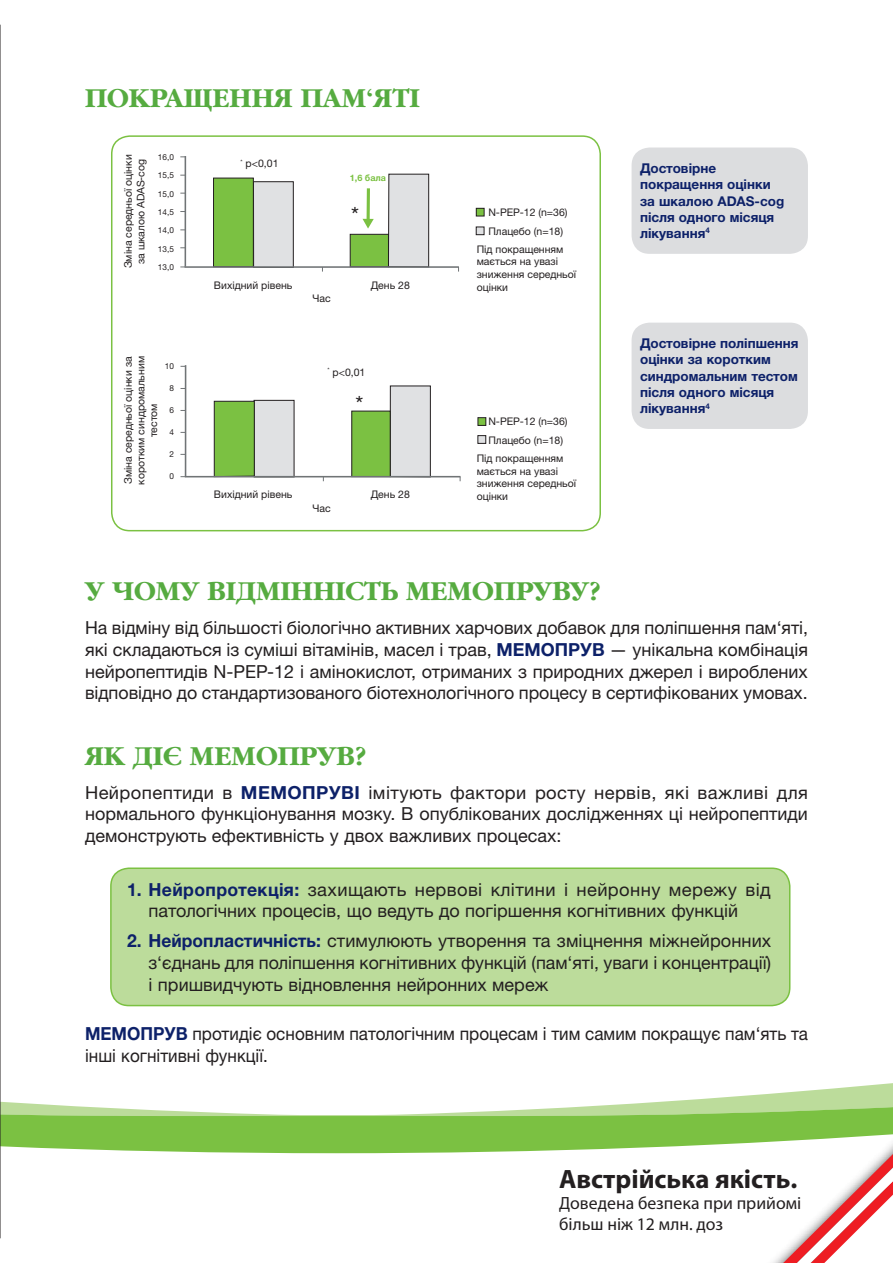
<style>
.page{position:relative;width:893px;height:1263px;background:#fff}
.page>*{position:absolute;margin:0;border:0;box-sizing:border-box;transform-origin:0 0}
.t1{font:700 28.5px "AG Saturday C";color:#56ab40}
.t2{font:700 26.55px "Myriad Pro";color:#231f20}
.t3{font:22.5px "Helvetica Neue LTW1 G";color:#231f20}
.t4{font:18px/21.6px "Helvetica Neue LTW1 G";color:#231f20;text-align:justify}
.t5{font:18px/21.6px "Helvetica Neue LTW1 G";color:#231f20;scale:.95 1}
.t6{font:17.7px/21.3px "Myriad Pro";color:#231f20}
.t7{font:700 13.5px/16.2px "Helvetica Neue LTCYR";color:#0d2169}
.t8{font:10.5px/12.6px "Helvetica Neue LTW1 G";color:#231f20}
.t9{font:700 9px "Helvetica Neue Cyr";color:#7bc142}
.t10{font:8.25px "Helvetica Neue LTW1 G";color:#231f20}
.s1{font-family:"Helvetica Neue LTCYR";font-weight:700;color:#0d2169}
</style>
<div class="page">
<svg style="left:110px;top:982px;width:681px;height:25px"></svg>
<svg style="left:1px;top:1083px;width:892px;height:70px"></svg>
<div style="left:390px;top:386px;width:40px;height:91px;background:#e0e1e3"></div>
<div style="left:390px;top:386px;width:41px;height:91px;border:1px solid #231f20"></div>
<div style="left:352px;top:411px;width:38px;height:66px;background:#7bc142"></div>
<div style="left:254px;top:400px;width:40px;height:77px;background:#e0e1e3"></div>
<svg style="left:214px;top:401px;width:41px;height:75px;background:#76b740"></svg>
<hr style="left:185px;top:365px;width:1px;height:111px;background:#707476">
<hr style="left:185px;top:476px;width:275px;height:1px;background:#707476">
<div style="left:478px;top:418px;width:8px;height:7px;background:#7bc142"></div>
<div style="left:478px;top:417px;width:8px;height:9px;border:1px solid #231f20"></div>
<div style="left:478px;top:436px;width:8px;height:7px;background:#e0e1e3"></div>
<div style="left:478px;top:435px;width:8px;height:9px;border:1px solid #231f20"></div>
<div style="left:388px;top:174px;width:41px;height:93px;background:#e0e1e3"></div>
<div style="left:388px;top:174px;width:41px;height:93px;border:1px solid #231f20"></div>
<div style="left:350px;top:234px;width:39px;height:33px;background:#7bc142;border:1px solid #231f20"></div>
<div style="left:253px;top:182px;width:40px;height:85px;background:#e0e1e3"></div>
<div style="left:213px;top:178px;width:41px;height:89px;background:#7bc142;border:1px solid #231f20"></div>
<hr style="left:185px;top:156px;width:1px;height:111px;background:#707476">
<hr style="left:185px;top:266px;width:274px;height:2px;background:#707476">
<div style="left:476px;top:208px;width:8px;height:8px;background:#7bc142"></div>
<div style="left:476px;top:208px;width:8px;height:8px;border:1px solid #231f20"></div>
<div style="left:476px;top:227px;width:8px;height:8px;background:#e0e1e3"></div>
<div style="left:476px;top:227px;width:8px;height:8px;border:1px solid #231f20"></div>
<hr style="left:367px;top:188px;width:3px;height:32px;background:#7bc142">
<svg style="left:362px;top:219px;width:12px;height:10px"></svg>
<div style="left:632px;top:148px;width:176px;height:106px;background:#dcdddf;border-radius:18px"></div>
<div style="left:632px;top:323px;width:176px;height:106px;background:#dcdddf;border-radius:18px"></div>
<div style="left:111px;top:135px;width:490px;height:396px;border:2px solid #7bc142;border-radius:18px"></div>
<div style="left:111px;top:868px;width:679px;height:137px;background:#bcdc9b;border-radius:18px"></div>
<div style="left:110px;top:867px;width:680px;height:139px;border:2px solid #7bc142;border-radius:18px"></div>
<div style="left:760px;top:1131px;width:133px;height:132px;background:#231f20;opacity:.8"></div>
<svg style="left:783px;top:1154px;width:110px;height:109px"></svg>
<hr style="left:0;top:25px;width:1px;height:1213px;background:#231f20">
<h1 class="t1" style="left:85px;top:83px;width:336px">ПОКРАЩЕННЯ ПАМ‘ЯТІ</h1>
<p class="t8" style="left:122px;top:268px;width:115px;text-align:center;rotate:-90deg">Зміна середньої оцінки за шкалою ADAS-cog</p>
<p class="t10" style="left:158px;top:152px;width:18px">16,0</p>
<p class="t10" style="left:158px;top:170px;width:18px">15,5</p>
<p class="t10" style="left:158px;top:189px;width:18px">15,0</p>
<p class="t10" style="left:158px;top:207px;width:18px">14,5</p>
<p class="t10" style="left:158px;top:225px;width:18px">14,0</p>
<p class="t10" style="left:158px;top:244px;width:18px">13,5</p>
<p class="t10" style="left:158px;top:262px;width:18px">13,0</p>
<p class="t8" style="left:122px;top:484px;width:130px;text-align:center;rotate:-90deg">Зміна середньої оцінки за коротким синдромальним тестом</p>
<p class="t10" style="left:165px;top:361px;width:11px">10</p>
<p class="t10" style="left:169px;top:383px;width:6px">8</p>
<p class="t10" style="left:169px;top:405px;width:6px">6</p>
<p class="t10" style="left:169px;top:427px;width:6px">4</p>
<p class="t10" style="left:169px;top:449px;width:6px">2</p>
<p class="t10" style="left:169px;top:471px;width:6px">0</p>
<p class="t8" style="left:240px;top:157px;width:40px"><sup>*</sup> p&lt;0,01</p>
<p class="t9" style="left:350px;top:172px;width:38px">1,6 бала</p>
<p class="t3" style="left:351px;top:201px;width:9px">*</p>
<p class="t8" style="left:214px;top:278px;width:80px">Вихідний рівень</p>
<p class="t8" style="left:371px;top:278px;width:41px">День 28</p>
<p class="t8" style="left:313px;top:292px;width:20px">Час</p>
<p class="t8" style="left:327px;top:366px;width:40px"><sup>*</sup> p&lt;0,01</p>
<p class="t3" style="left:355px;top:390px;width:9px">*</p>
<p class="t8" style="left:214px;top:488px;width:80px">Вихідний рівень</p>
<p class="t8" style="left:371px;top:488px;width:41px">День 28</p>
<p class="t8" style="left:313px;top:502px;width:20px">Час</p>
<p class="t8" style="left:488px;top:206px;width:81px">N-PEP-12 (n=36)</p>
<p class="t8" style="left:488px;top:225px;width:76px">Плацебо (n=18)</p>
<p class="t8" style="left:477px;top:243px;width:101px">Під покращенням мається на увазі зниження середньої оцінки</p>
<p class="t8" style="left:488px;top:415px;width:81px">N-PEP-12 (n=36)</p>
<p class="t8" style="left:488px;top:434px;width:76px">Плацебо (n=18)</p>
<p class="t8" style="left:477px;top:452px;width:101px">Під покращенням мається на увазі зниження середньої оцінки</p>
<p class="t7" style="left:640px;top:160px;width:146px">Достовірне покращення оцінки за шкалою ADAS-cog після одного місяця лікування<sup>4</sup></p>
<p class="t7" style="left:640px;top:335px;width:160px">Достовірне поліпшення оцінки за коротким синдромальним тестом після одного місяця лікування<sup>4</sup></p>
<h1 class="t1" style="left:85px;top:576px;width:517px">У ЧОМУ ВІДМІННІСТЬ МЕМОПРУВУ?</h1>
<p class="t4" style="left:85px;top:617px;width:725px">На відміну від більшості біологічно активних харчових добавок для поліпшення пам‘яті, які складаються із суміші вітамінів, масел і трав, <span class="s1">МЕМОПРУВ</span> — унікальна комбінація нейропептидів N-PEP-12 і амінокислот, отриманих з природних джерел і вироблених відповідно до стандартизованого біотехнологічного процесу в сертифікованих умовах.</p>
<h1 class="t1" style="left:85px;top:741px;width:283px">ЯК ДІЄ МЕМОПРУВ?</h1>
<p class="t4" style="left:85px;top:781px;width:724px">Нейропептиди в <span class="s1">МЕМОПРУВІ</span> імітують фактори росту нервів, які важливі для нормального функціонування мозку. В опублікованих дослідженнях ці нейропептиди демонструють ефективність у двох важливих процесах:</p>
<p class="t4" style="left:148px;top:878px;width:624px;text-indent:-21px"><span class="s1">1. Нейропротекція:</span> захищають нервові клітини і нейронну мережу від патологічних процесів, що ведуть до погіршення когнітивних функцій</p>
<p class="t4" style="left:148px;top:930px;width:624px;text-indent:-21px"><span class="s1">2. Нейропластичність:</span> стимулюють утворення та зміцнення міжнейронних з‘єднань для поліпшення когнітивних функцій (пам‘яті, уваги і концентрації) і пришвидчують відновлення нейронних мереж</p>
<p class="t5" style="left:85px;top:1023px;width:762px"><span class="s1">МЕМОПРУВ</span> протидіє основним патологічним процесам і тим самим покращує пам‘ять та інші когнітивні функції.</p>
<h2 class="t2" style="left:559px;top:1161px;width:240px">Авcтрійська якість.</h2>
<p class="t6" style="left:559px;top:1192px;width:244px">Доведена безпека при прийомі більш ніж 12 млн. доз</p>
</div>
